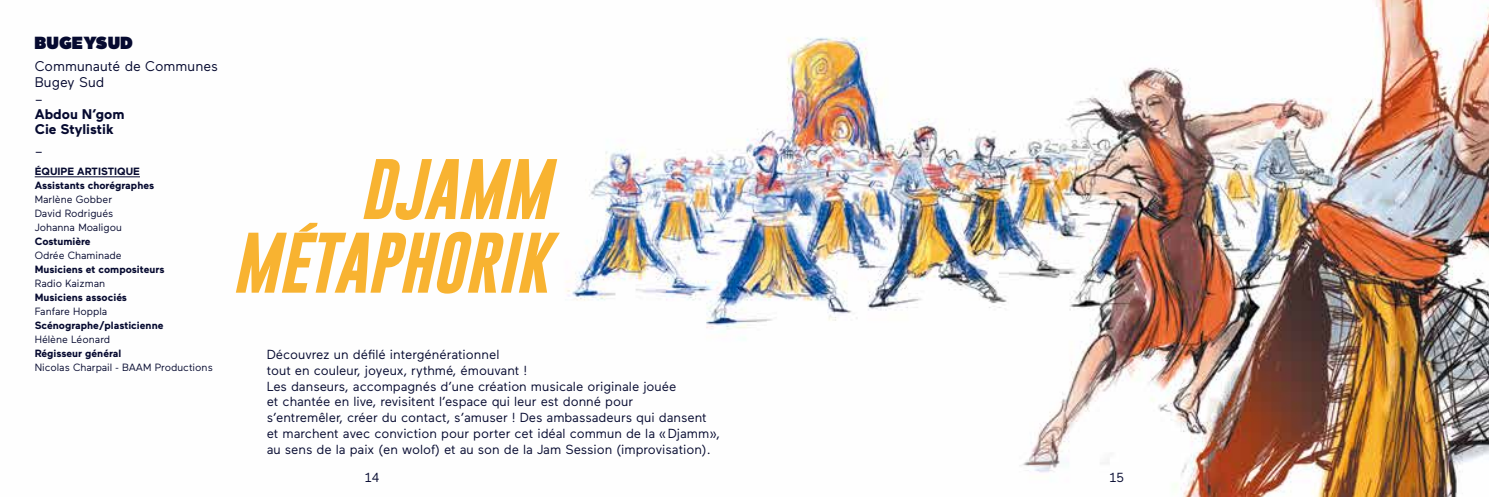
<style>
.page{position:relative;width:1489px;height:497px;background:#fff}
.page>*{position:absolute;margin:0;border:0;box-sizing:border-box;transform-origin:0 0}
.t1{font:italic 700 61.25px/73.5px "Gobold";color:#f8b331;text-align:right}
.t2{font:900 17.5px "Maax Display";letter-spacing:.04em;color:#060a30}
.t3{font:14px/16.8px "Maax";color:#060a30}
.t4{font:700 14px/14.9px "Maax";color:#060a30}
.t5{font:13.12px/15.8px "Maax";color:#060a30}
.t6{font:700 10.5px/14px "Maax";color:#060a30}
.t7{font:10.5px/14px "Maax";color:#060a30}
</style>
<div class="page">
<img style="left:34px;top:0;width:1454px;height:496px">
<hr style="left:35px;top:176px;width:105px;height:1px;background:#060a30">
<h2 class="t2" style="left:35px;top:30px;width:99px">BUGEYSUD</h2>
<p class="t3" style="left:35px;top:56px;width:185px">Communauté de Communes<br>Bugey Sud<br>–</p>
<p class="t4" style="left:35px;top:106px;width:91px">Abdou N’gom<br>Cie Stylistik</p>
<p class="t3" style="left:35px;top:142px;width:10px">–</p>
<p class="t6" style="left:35px;top:163px;width:121px">ÉQUIPE ARTISTIQUE<br>Assistants chorégraphes</p>
<p class="t7" style="left:35px;top:191px;width:89px">Marlène Gobber<br>David Rodrigués<br>Johanna Moaligou</p>
<p class="t6" style="left:35px;top:233px;width:57px">Costumière</p>
<p class="t7" style="left:35px;top:247px;width:89px">Odrée Chaminade</p>
<p class="t6" style="left:35px;top:261px;width:131px">Musiciens et compositeurs</p>
<p class="t7" style="left:35px;top:275px;width:72px">Radio Kaizman</p>
<p class="t6" style="left:35px;top:289px;width:94px">Musiciens associés</p>
<p class="t7" style="left:35px;top:303px;width:74px">Fanfare Hoppla</p>
<p class="t6" style="left:35px;top:317px;width:130px">Scénographe/plasticienne</p>
<p class="t7" style="left:35px;top:331px;width:77px">Hélène Léonard</p>
<p class="t6" style="left:35px;top:345px;width:88px">Régisseur général</p>
<p class="t7" style="left:35px;top:359px;width:179px">Nicolas Charpail - BAAM Productions</p>
<h1 class="t1" style="left:232px;top:152px;width:318px">DJAMM<br>MÉTAPHORIK</h1>
<p class="t5" style="left:267px;top:345px;width:455px">Découvrez un défilé intergénérationnel<br>tout en couleur, joyeux, rythmé, émouvant !<br>Les danseurs, accompagnés d’une création musicale originale jouée<br>et chantée en live, revisitent l’espace qui leur est donné pour<br>s’entremêler, créer du contact, s’amuser ! Des ambassadeurs qui dansent et marchent avec conviction pour porter cet idéal commun de la « Djamm», au sens de la paix (en wolof) et au son de la Jam Session (improvisation).</p>
<p class="t5" style="left:365px;top:468px;width:16px">14</p>
<p class="t5" style="left:1109px;top:468px;width:16px">15</p>
</div>
